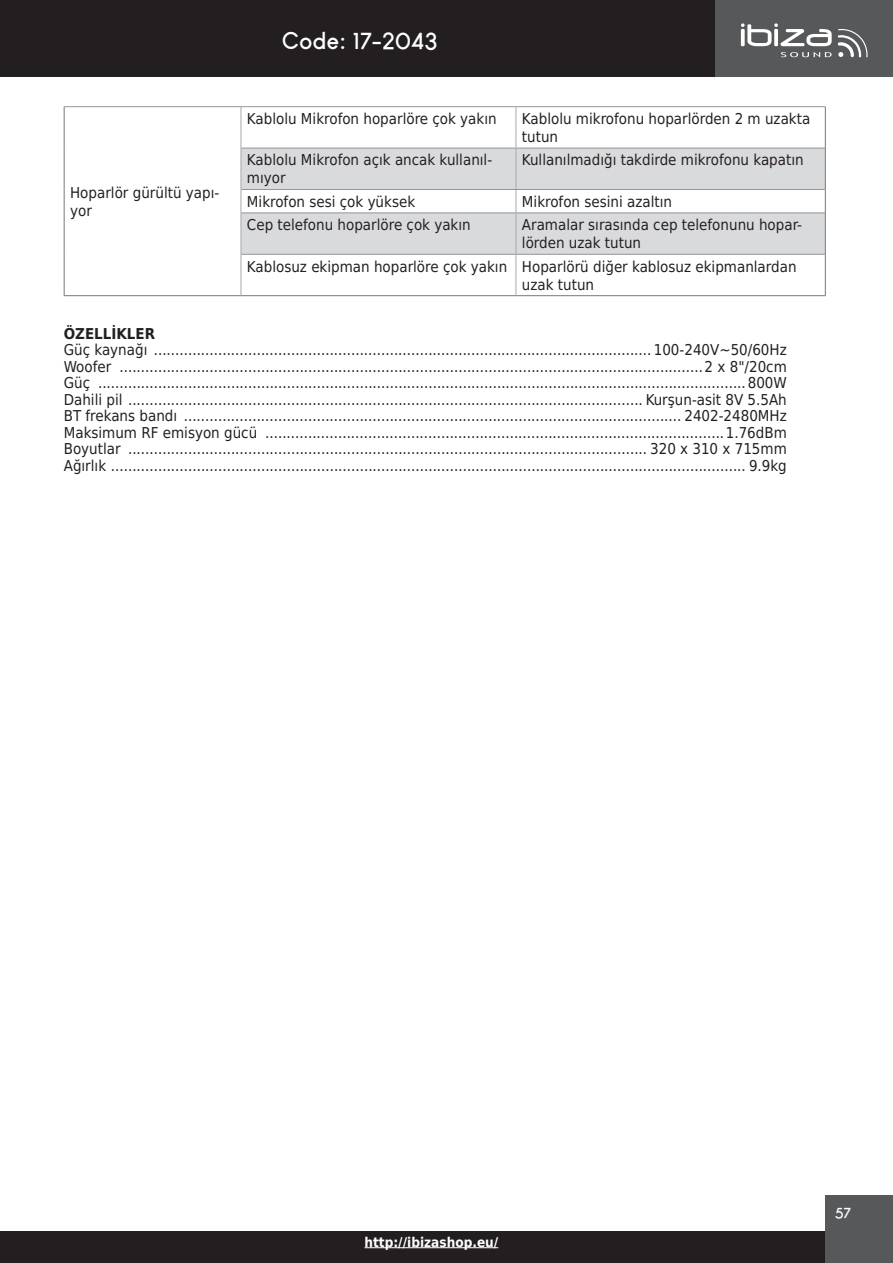
<style>
.page{position:relative;width:893px;height:1263px;background:#fff}
.page>*{position:absolute;margin:0;border:0;box-sizing:border-box;transform-origin:0 0}
.t1{font:700 24px "Louis George Cafe";color:#fff}
.IBI_-_Specs{font:15px "DejaVu Sans Condensed";color:#231f20}
.IBI_-_Texte{font:15px/18px "DejaVu Sans Condensed";color:#231f20}
.IBI_-_Sous-titres{font:700 15px "DejaVu Sans Condensed";color:#231f20}
.t2{font:700 15px "Louis George Cafe";color:#fff}
.t3{font:700 13.5px "DejaVu Sans Condensed";color:#fff}
</style>
<div class="page">
<div style="left:0;top:0;width:893px;height:77px;background:#231f20"></div>
<div style="left:0;top:1231px;width:893px;height:32px;background:#231f20"></div>
<div style="left:715px;top:0;width:178px;height:77px;background:#57585a"></div>
<svg style="left:781px;top:52px;width:51px;height:5px"></svg>
<svg style="left:838px;top:29px;width:29px;height:28px"></svg>
<svg style="left:741px;top:23px;width:91px;height:23px"></svg>
<div style="left:825px;top:1195px;width:68px;height:68px;background:#57585a"></div>
<hr style="left:364px;top:1247px;width:134px;height:1px;background:#fff">
<svg style="left:242px;top:149px;width:583px;height:105px;fill:#d9dadc"></svg>
<hr style="left:64px;top:106px;width:177px;height:1px;background:#939598">
<hr style="left:241px;top:106px;width:275px;height:1px;background:#939598">
<hr style="left:516px;top:106px;width:310px;height:1px;background:#939598">
<hr style="left:241px;top:148px;width:275px;height:1px;background:#939598">
<hr style="left:516px;top:148px;width:309px;height:1px;background:#939598">
<hr style="left:241px;top:189px;width:275px;height:1px;background:#939598">
<hr style="left:516px;top:189px;width:309px;height:1px;background:#939598">
<hr style="left:241px;top:212px;width:275px;height:1px;background:#939598">
<hr style="left:516px;top:212px;width:309px;height:1px;background:#939598">
<hr style="left:241px;top:254px;width:275px;height:1px;background:#939598">
<hr style="left:516px;top:254px;width:309px;height:1px;background:#939598">
<hr style="left:64px;top:107px;width:1px;height:41px;background:#76787b">
<hr style="left:825px;top:107px;width:1px;height:41px;background:#76787b">
<hr style="left:64px;top:148px;width:1px;height:41px;background:#76787b">
<hr style="left:825px;top:148px;width:1px;height:41px;background:#76787b">
<svg style="left:64px;top:189px;width:1px;height:24px"></svg>
<svg style="left:825px;top:189px;width:1px;height:24px"></svg>
<hr style="left:64px;top:213px;width:1px;height:41px;background:#76787b">
<hr style="left:825px;top:213px;width:1px;height:41px;background:#76787b">
<hr style="left:64px;top:254px;width:1px;height:41px;background:#76787b">
<hr style="left:825px;top:254px;width:1px;height:41px;background:#76787b">
<hr style="left:64px;top:295px;width:177px;height:1px;background:#76787b">
<hr style="left:241px;top:295px;width:275px;height:1px;background:#76787b">
<hr style="left:516px;top:295px;width:310px;height:1px;background:#76787b">
<hr style="left:241px;top:107px;width:1px;height:41px;background:#a8a9ad">
<hr style="left:516px;top:107px;width:1px;height:41px;background:#a8a9ad">
<hr style="left:241px;top:148px;width:1px;height:41px;background:#a8a9ad">
<hr style="left:516px;top:148px;width:1px;height:41px;background:#a8a9ad">
<svg style="left:241px;top:189px;width:1px;height:24px"></svg>
<svg style="left:516px;top:190px;width:1px;height:22px"></svg>
<hr style="left:241px;top:213px;width:1px;height:41px;background:#a8a9ad">
<hr style="left:516px;top:213px;width:1px;height:41px;background:#a8a9ad">
<hr style="left:241px;top:254px;width:1px;height:41px;background:#a8a9ad">
<hr style="left:516px;top:255px;width:1px;height:40px;background:#a8a9ad">
<p class="IBI_-_Texte" style="left:70px;top:183px;width:151px">Hoparlör gürültü yapı&shy;yor</p>
<h1 class="t1" style="left:282px;top:26px;width:157px">Code: 17-2043</h1>
<p class="IBI_-_Texte" style="left:247px;top:109px;width:251px">Kablolu Mikrofon hoparlöre çok yakın</p>
<p class="IBI_-_Texte" style="left:522px;top:109px;width:290px">Kablolu mikrofonu hoparlörden 2 m uzakta tutun</p>
<p class="IBI_-_Texte" style="left:247px;top:151px;width:247px">Kablolu Mikrofon açık ancak kullanıl&shy;mıyor</p>
<p class="IBI_-_Texte" style="left:522px;top:151px;width:283px">Kullanılmadığı takdirde mikrofonu kapatın</p>
<p class="IBI_-_Texte" style="left:247px;top:192px;width:170px">Mikrofon sesi çok yüksek</p>
<p class="IBI_-_Texte" style="left:522px;top:192px;width:152px">Mikrofon sesini azaltın</p>
<p class="IBI_-_Texte" style="left:247px;top:216px;width:225px">Cep telefonu hoparlöre çok yakın</p>
<p class="IBI_-_Texte" style="left:522px;top:216px;width:282px">Aramalar sırasında cep telefonunu hopar&shy;lörden uzak tutun</p>
<p class="IBI_-_Texte" style="left:247px;top:257px;width:262px">Kablosuz ekipman hoparlöre çok yakın</p>
<p class="IBI_-_Texte" style="left:522px;top:257px;width:276px">Hoparlörü diğer kablosuz ekipmanlardan uzak tutun</p>
<p class="IBI_-_Sous-titres" style="left:64px;top:321px;width:93px">ÖZELLIKLER</p>
<p class="IBI_-_Specs" style="left:64px;top:338px;width:724px">Güç kaynağı .................................................................................................................... 100-240V~50/60Hz</p>
<p class="IBI_-_Specs" style="left:64px;top:354px;width:724px">Woofer ........................................................................................................................................2 x 8"/20cm</p>
<p class="IBI_-_Specs" style="left:64px;top:371px;width:724px">Güç .......................................................................................................................................................800W</p>
<p class="IBI_-_Specs" style="left:64px;top:387px;width:724px">Dahili pil ........................................................................................................................ Kurşun-asit 8V 5.5Ah</p>
<p class="IBI_-_Specs" style="left:64px;top:404px;width:724px">BT frekans bandı .................................................................................................................... 2402-2480MHz</p>
<p class="IBI_-_Specs" style="left:64px;top:420px;width:724px">Maksimum RF emisyon gücü ...........................................................................................................1.76dBm</p>
<p class="IBI_-_Specs" style="left:64px;top:437px;width:724px">Boyutlar ......................................................................................................................... 320 x 310 x 715mm</p>
<p class="IBI_-_Specs" style="left:64px;top:453px;width:724px">Ağırlık .................................................................................................................................................... 9.9kg</p>
<p class="t3" style="left:364px;top:1231px;width:135px">http://ibizashop.eu/</p>
<p class="t2" style="left:835px;top:1203px;width:18px">57</p>
</div>
